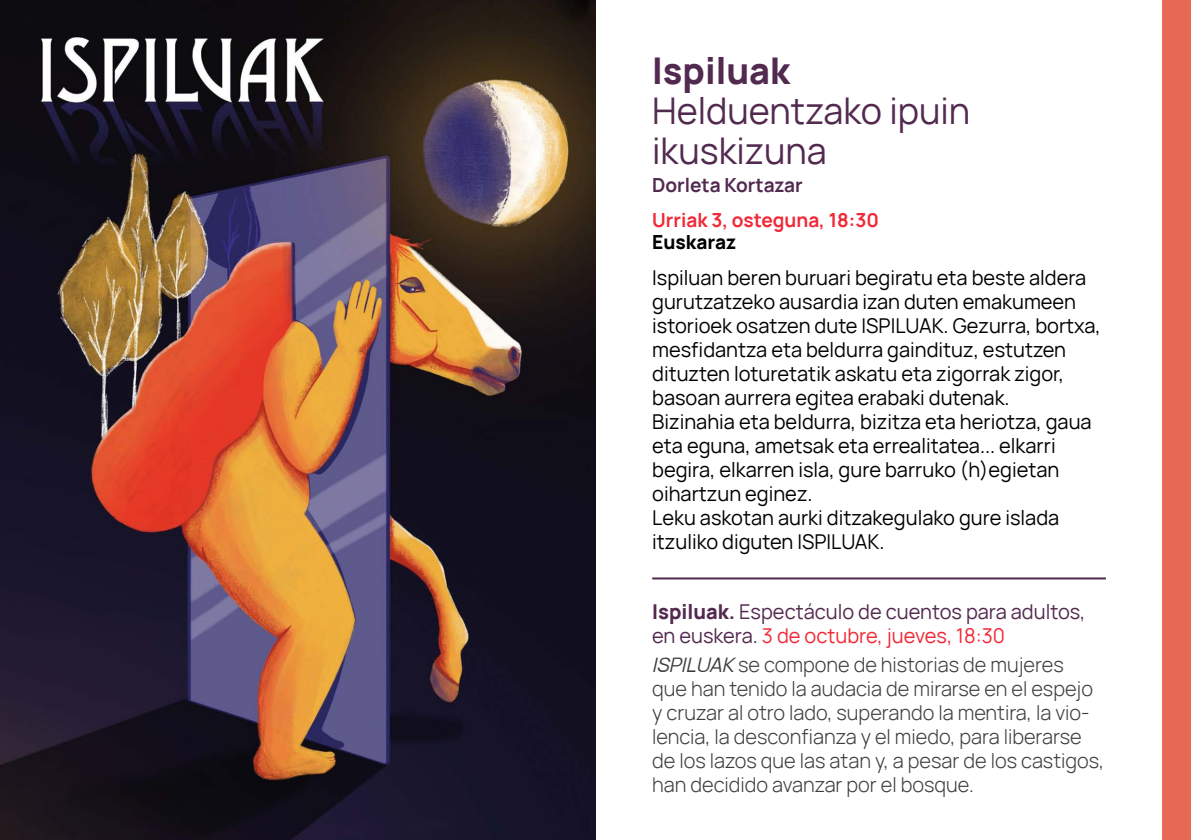
<style>
.page{position:relative;width:1191px;height:840px;background:#fff}
.page>*{position:absolute;margin:0;border:0;box-sizing:border-box;transform-origin:0 0}
.t1{font:36px/40px "Manrope";color:#52294f}
.t2{font:800 36px "Manrope";color:#52294f}
.t3{font:20px/24px "Manrope";color:#000}
.t4{font:300 20px/24px "Manrope";color:#3c3c3b}
.t5{font:20px/24px "Manrope";color:#52294f}
.t6{font:700 19px "Manrope";color:#f12836}
.t7{font:700 19px "Manrope";color:#52294f}
.t8{font:800 19px "Manrope";color:#000}
.s1{font-weight:800}
.s2{color:#f12836}
.s3{font-weight:400;font-style:italic}
</style>
<div class="page">
<div style="left:1162px;top:0;width:29px;height:839px;background:#e86953"></div>
<img style="left:0;top:0;width:595px;height:839px">
<hr style="left:652px;top:577px;width:454px;height:2px;background:#52294f">
<h1 class="t2" style="left:652px;top:40px;width:139px">Ispiluak</h1>
<h1 class="t1" style="left:652px;top:89px;width:319px">Helduentzako ipuin ikuskizuna</h1>
<p class="t7" style="left:652px;top:169px;width:152px">Dorleta Kortazar</p>
<p class="t6" style="left:652px;top:204px;width:228px">Urriak 3, osteguna, 18:30</p>
<p class="t8" style="left:652px;top:226px;width:86px">Euskaraz</p>
<p class="t3" style="left:652px;top:264px;width:450px">Ispiluan beren buruari begiratu eta beste aldera gurutzatzeko ausardia izan duten emakumeen istorioek osatzen dute ISPILUAK. Gezurra, bortxa, mesfidantza eta beldurra gaindituz, estutzen dituzten loturetatik askatu eta zigorrak zigor, basoan aurrera egitea erabaki dutenak.<br>Bizinahia eta beldurra, bizitza eta heriotza, gaua eta eguna, ametsak eta errealitatea... elkarri begira, elkarren isla, gure barruko (h)egietan oihartzun eginez.<br>Leku askotan aurki ditzakegulako gure islada itzuliko diguten ISPILUAK.</p>
<p class="t5" style="left:652px;top:597px;width:435px"><span class="s1">Ispiluak.</span> Espectáculo de cuentos para adultos, en euskera. <span class="s2">3 de octubre, jueves, 18:30</span></p>
<p class="t4" style="left:652px;top:651px;width:453px"><span class="s3">ISPILUAK</span> se compone de historias de mujeres<br>que han tenido la audacia de mirarse en el espejo y cruzar al otro lado, superando la mentira, la vio&shy;lencia, la desconfianza y el miedo, para liberarse de los lazos que las atan y, a pesar de los castigos, han decidido avanzar por el bosque.</p>
</div>
